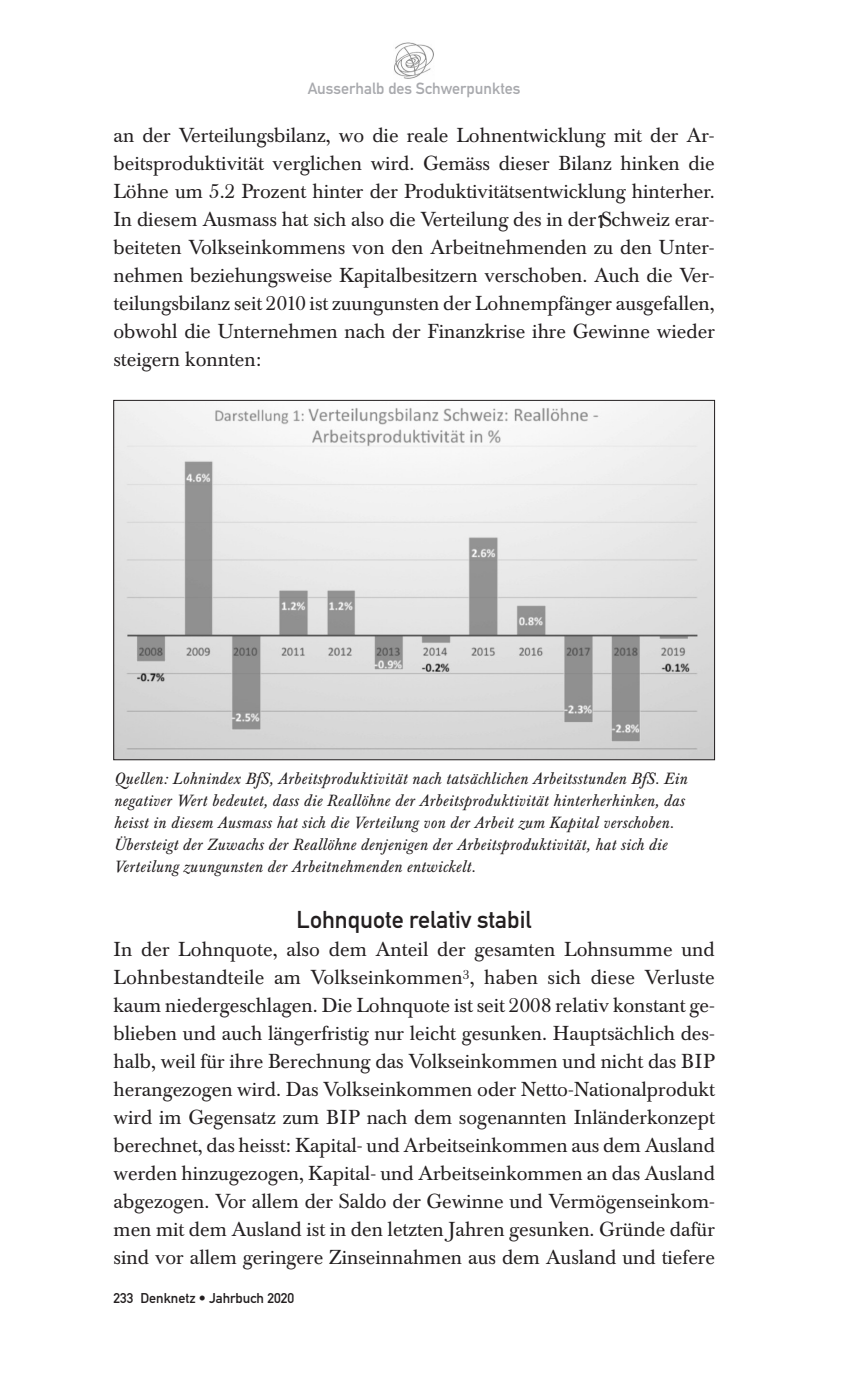
<style>
.page{position:relative;width:851px;height:1389px;background:#fff}
.page>*{position:absolute;margin:0;border:0;box-sizing:border-box;transform-origin:0 0}
.t1{font:24px "DIN Mittelschrift";color:#231f20}
.t2{font:20px/28px "Baskerville BE";color:#231f20;text-align:justify}
.t3{font:18.2px "DIN Mittelschrift";color:#231f20}
.t4{font:italic 16px/22px "Baskerville BE";letter-spacing:.02em;color:#231f20}
.t5{font:16px "DIN Mittelschrift";color:#a8a9ad}
.t6{font:14px "DIN Mittelschrift";color:#231f20}
</style>
<div class="page">
<img style="left:394px;top:42px;width:40px;height:37px">
<img style="left:115px;top:402px;width:597px;height:356px">
<p class="t5" style="left:308px;top:82px;width:214px">Ausserhalb des Schwerpunktes</p>
<p class="t2" style="left:113px;top:123px;width:602px">an der Verteilungsbilanz, wo die reale Lohnentwicklung mit der Ar&shy;beitsproduktivität verglichen wird. Gemäss dieser Bilanz hinken die Löhne um 5.2 Prozent hinter der Produktivitätsentwicklung hinterher.<br>In diesem Ausmass hat sich also die Verteilung des in der Schweiz erar&shy;beiteten Volkseinkommens von den Arbeitnehmenden zu den Unter&shy;nehmen beziehungsweise Kapitalbesitzern verschoben. Auch die Ver&shy;teilungsbilanz seit 2010 ist zuungunsten der Lohnempfänger ausgefallen, obwohl die Unternehmen nach der Finanzkrise ihre Gewinne wieder steigern konnten:</p>
<p class="t3" style="left:596px;top:215px;width:10px">1</p>
<p class="t4" style="left:113px;top:769px;width:574px">Quellen: Lohnindex BfS, Arbeitsproduktivität nach tatsächlichen Arbeitsstunden BfS. Ein negativer Wert bedeutet, dass die Reallöhne der Arbeitsproduktivität hinterherhinken, das heisst in diesem Ausmass hat sich die Verteilung von der Arbeit zum Kapital verschoben.<br>Übersteigt der Zuwachs der Reallöhne denjenigen der Arbeitsproduktivität, hat sich die Verteilung zuungunsten der Arbeitnehmenden entwickelt.</p>
<p class="t1" style="left:296px;top:911px;width:236px">Lohnquote relativ stabil</p>
<p class="t2" style="left:113px;top:937px;width:603px">In der Lohnquote, also dem Anteil der gesamten Lohnsumme und Lohnbestandteile am Volkseinkommen<sup>3</sup>, haben sich diese Verluste kaum niedergeschlagen. Die Lohnquote ist seit 2008 relativ konstant ge&shy;blieben und auch längerfristig nur leicht gesunken. Hauptsächlich des&shy;halb, weil für ihre Berechnung das Volkseinkommen und nicht das BIP herangezogen wird. Das Volkseinkommen oder Netto-Nationalprodukt wird im Gegensatz zum BIP nach dem sogenannten Inländerkonzept berechnet, das heisst: Kapital- und Arbeitseinkommen aus dem Ausland werden hinzugezogen, Kapital- und Arbeitseinkommen an das Ausland abgezogen. Vor allem der Saldo der Gewinne und Vermögenseinkom&shy;men mit dem Ausland ist in den letzten Jahren gesunken. Gründe dafür sind vor allem geringere Zinseinnahmen aus dem Ausland und tiefere</p>
<p class="t6" style="left:113px;top:1293px;width:182px">233 Denknetz • Jahrbuch 2020</p>
</div>
